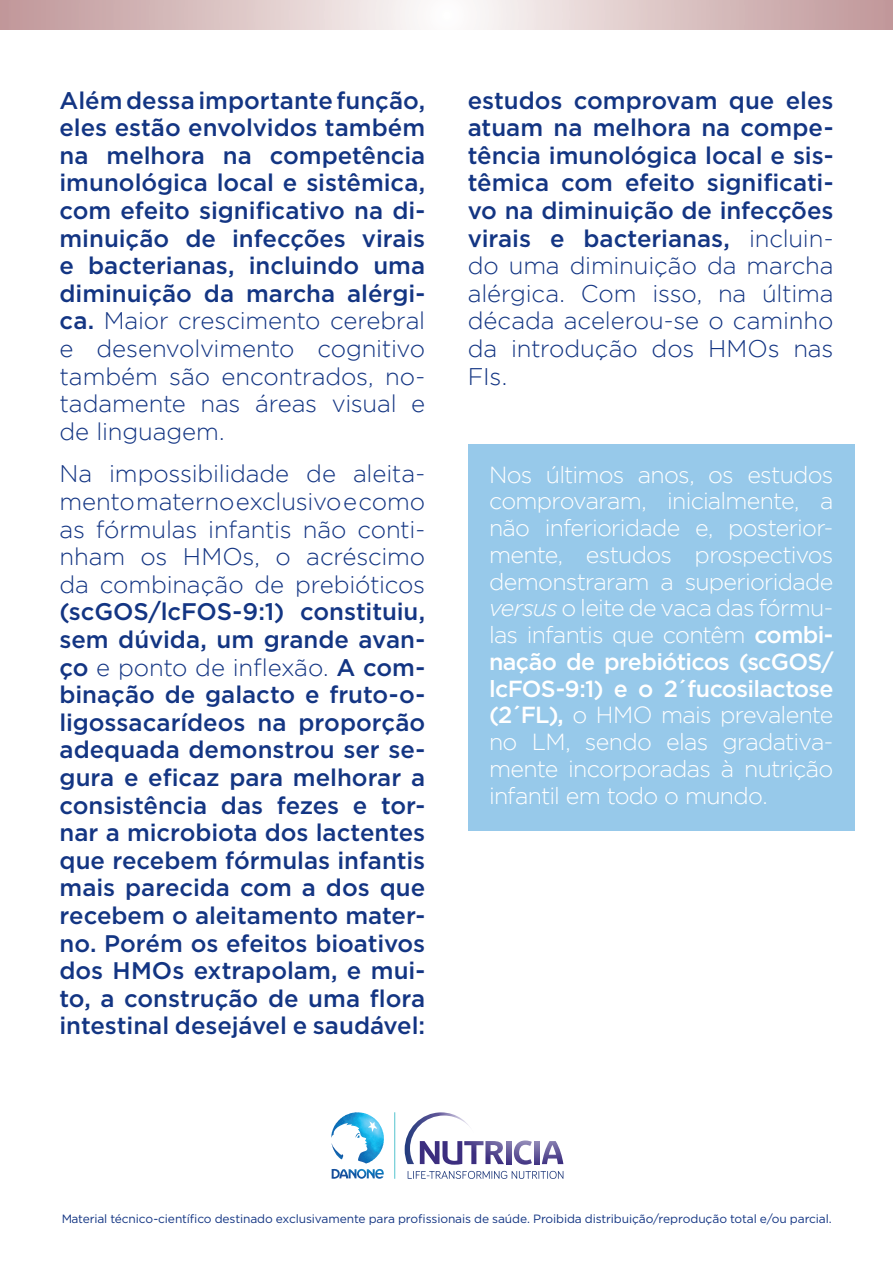
<style>
.page{position:relative;width:893px;height:1263px;background:#fff}
.page>*{position:absolute;margin:0;border:0;box-sizing:border-box;transform-origin:0 0}
.t1{font:500 24px/27.6px "Gotham";color:#133583;text-align:justify}
.t2{font:300 24px/27.6px "Gotham";letter-spacing:-.01em;color:#133583;text-align:justify}
.t3{font:300 23.25px/26.7px "Gotham";letter-spacing:-.03em;color:#fff;text-align:justify}
.t4{font:12px "Gotham";letter-spacing:-.01em;color:#133583}
.s1{font-weight:300}
.s2{font-style:italic}
.s3{font-weight:500}
</style>
<div class="page">
<div style="left:468px;top:444px;width:387px;height:387px;background:#97c9ea"></div>
<svg style="left:534px;top:1141px;width:5px;height:23px"></svg>
<svg style="left:542px;top:1141px;width:21px;height:23px"></svg>
<svg style="left:514px;top:1140px;width:18px;height:25px"></svg>
<svg style="left:506px;top:1141px;width:5px;height:23px"></svg>
<svg style="left:408px;top:1171px;width:155px;height:8px"></svg>
<svg style="left:405px;top:1112px;width:99px;height:53px"></svg>
<img style="left:331px;top:1169px;width:53px;height:10px">
<hr style="left:394px;top:1112px;width:1px;height:67px;background:#54c4ce">
<svg style="left:330px;top:1111px;width:56px;height:56px"></svg>
<img style="left:340px;top:1112px;width:17px;height:7px">
<svg style="left:0;top:0;width:893px;height:30px;background:#ddc7c7"></svg>
<p class="t1" style="left:60px;top:86px;width:367px">Além dessa importante função, eles estão envolvidos também na melhora na competência imunológica local e sistêmica, com efeito significativo na di&shy;minuição de infecções virais e bacterianas, incluindo uma diminuição da marcha alérgi&shy;ca. <span class="s1">Maior crescimento cerebral e desenvolvimento cognitivo também são encontrados, no&shy;tadamente nas áreas visual e de linguagem.</span></p>
<p class="t2" style="left:60px;top:460px;width:367px">Na impossibilidade de aleita&shy;mento materno exclusivo e como as fórmulas infantis não conti&shy;nham os HMOs, o acréscimo da combinação de prebióticos</p>
<p class="t1" style="left:60px;top:598px;width:367px">(scGOS/lcFOS-9:1) constituiu, sem dúvida, um grande avan&shy;ço <span class="s1">e ponto de inflexão.</span> A com&shy;binação de galacto e fruto-o&shy;ligossacarídeos na proporção adequada demonstrou ser se&shy;gura e eficaz para melhorar a consistência das fezes e tor&shy;nar a microbiota dos lactentes que recebem fórmulas infantis mais parecida com a dos que recebem o aleitamento mater&shy;no. Porém os efeitos bioativos dos HMOs extrapolam, e mui&shy;to, a construção de uma flora intestinal desejável e saudável:</p>
<p class="t1" style="left:468px;top:86px;width:367px">estudos comprovam que eles atuam na melhora na compe&shy;tência imunológica local e sis&shy;têmica com efeito significati&shy;vo na diminuição de infecções virais e bacterianas, <span class="s1">incluin&shy;do uma diminuição da marcha alérgica. Com isso, na última década acelerou-se o caminho da introdução dos HMOs nas FIs.</span></p>
<p class="t3" style="left:489px;top:461px;width:346px">Nos últimos anos, os estudos comprovaram, inicialmente, a não inferioridade e, posterior&shy;mente, estudos prospectivos demonstraram a superioridade <span class="s2">versus</span> o leite de vaca das fórmu&shy;las infantis que contêm <span class="s3">combi&shy;nação de prebióticos (scGOS/ lcFOS-9:1) e o 2´fucosilactose (2´FL),</span> o HMO mais prevalente no LM, sendo elas gradativa&shy;mente incorporadas à nutrição infantil em todo o mundo.</p>
<p class="t4" style="left:61px;top:1211px;width:772px">Material técnico-científico destinado exclusivamente para profissionais de saúde. Proibida distribuição/reprodução total e/ou parcial.</p>
</div>
